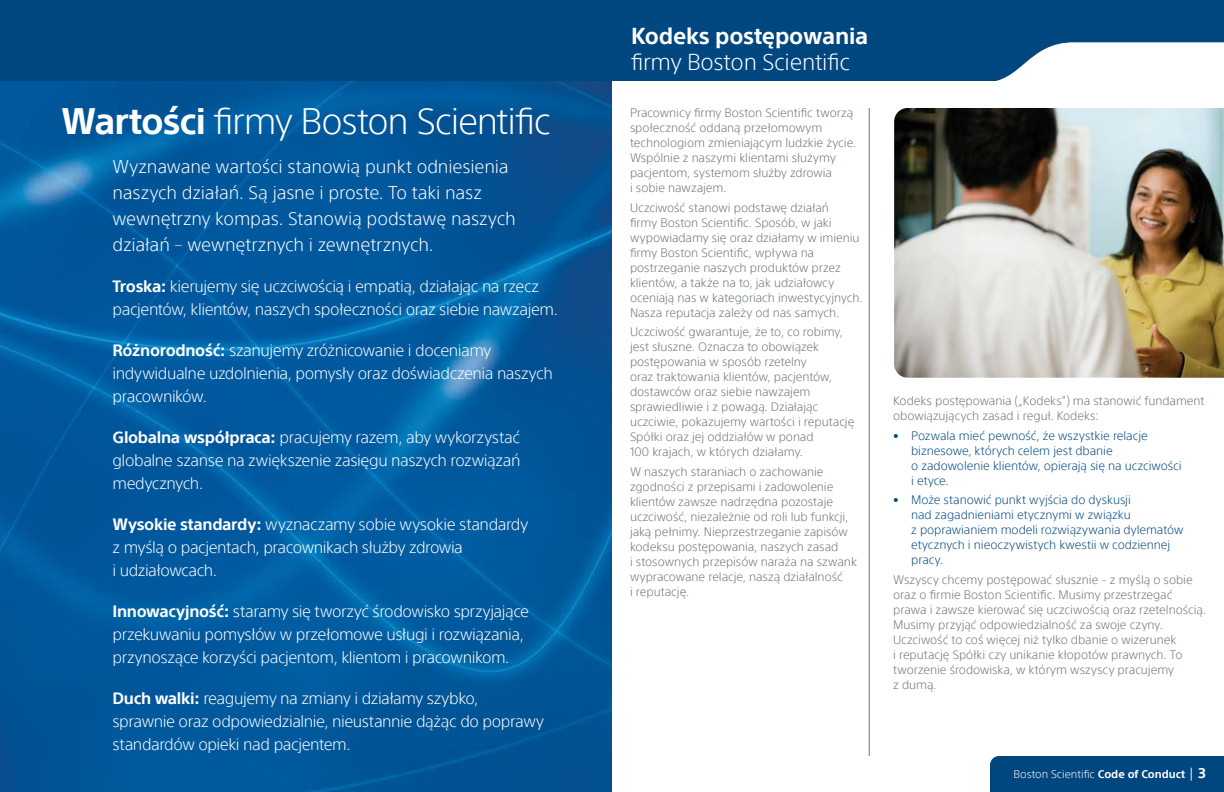
<style>
.page{position:relative;width:1224px;height:792px;background:#fff}
.page>*{position:absolute;margin:0;border:0;box-sizing:border-box;transform-origin:0 0}
.t1{font:300 36px "SST";letter-spacing:-.035em;color:#fff}
.t2{font:300 22.5px "SST";letter-spacing:-.01em;color:#fff}
.t3{font:700 22.5px "SST";letter-spacing:-.01em;color:#fff}
.t4{font:300 18px/26px "SST";letter-spacing:-.01em;color:#fff}
.t5{font:300 16px/23px "SST";letter-spacing:-.03em;color:#fff}
.t6{font:300 12px/15px "SST";letter-spacing:-.005em;color:#6a747b}
.t7{font:300 12px/15px "SST";letter-spacing:-.005em;color:#00467f}
.t8{font:300 11px "SST";color:#fff}
.s1{font-weight:700}
.s2{font-weight:400;font-size:14px}
.s3{font-weight:700;font-size:14px}
</style>
<div class="page">
<div style="left:990px;top:756px;width:234px;height:36px;background:#00467f"></div>
<img style="left:0;top:81px;width:612px;height:711px">
<div style="left:0;top:0;width:1224px;height:81px;background:#00467f"></div>
<svg style="left:996px;top:42px;width:228px;height:39px;background:#d9e3eb"></svg>
<img style="left:894px;top:108px;width:330px;height:270px">
<hr style="left:869px;top:108px;width:1px;height:648px;background:#6a747b">
<h1 class="t1" style="left:61px;top:100px;width:491px"><span class="s1">Wartości</span> firmy Boston Scientific</h1>
<h3 class="t4" style="left:112px;top:154px;width:405px">Wyznawane wartości stanowią punkt odniesienia naszych działań. Są jasne i proste. To taki nasz wewnętrzny kompas. Stanowią podstawę naszych działań – wewnętrznych i zewnętrznych.</h3>
<h3 class="t5" style="left:112px;top:275px;width:447px"><span class="s1">Troska:</span> kierujemy się uczciwością i empatią, działając na rzecz pacjentów, klientów, naszych społeczności oraz siebie nawzajem.</h3>
<h3 class="t5" style="left:112px;top:339px;width:442px"><span class="s1">Różnorodność:</span> szanujemy zróżnicowanie i doceniamy indywidualne uzdolnienia, pomysły oraz doświadczenia naszych pracowników.</h3>
<h3 class="t5" style="left:112px;top:426px;width:410px;text-align:justify"><span class="s1">Globalna współpraca:</span> pracujemy razem, aby wykorzystać globalne szanse na zwiększenie zasięgu naszych rozwiązań medycznych.</h3>
<h3 class="t5" style="left:112px;top:513px;width:417px"><span class="s1">Wysokie standardy:</span> wyznaczamy sobie wysokie standardy z myślą o pacjentach, pracownikach służby zdrowia<br>i udziałowcach.</h3>
<h3 class="t5" style="left:112px;top:600px;width:418px"><span class="s1">Innowacyjność:</span> staramy się tworzyć środowisko sprzyjające przekuwaniu pomysłów w przełomowe usługi i rozwiązania, przynoszące korzyści pacjentom, klientom i pracownikom.</h3>
<h3 class="t5" style="left:112px;top:687px;width:433px"><span class="s1">Duch walki:</span> reagujemy na zmiany i działamy szybko, sprawnie oraz odpowiedzialnie, nieustannie dążąc do poprawy standardów opieki nad pacjentem.</h3>
<h2 class="t3" style="left:631px;top:23px;width:239px">Kodeks postępowania</h2>
<h2 class="t2" style="left:631px;top:49px;width:220px">firmy Boston Scientific</h2>
<p class="t6" style="left:630px;top:105px;width:228px">Pracownicy firmy Boston Scientific tworzą społeczność oddaną przełomowym technologiom zmieniającym ludzkie życie.<br>Wspólnie z naszymi klientami służymy pacjentom, systemom służby zdrowia<br>i sobie nawzajem.</p>
<p class="t6" style="left:630px;top:200px;width:234px">Uczciwość stanowi podstawę działań<br>firmy Boston Scientific. Sposób, w jaki wypowiadamy się oraz działamy w imieniu firmy Boston Scientific, wpływa na postrzeganie naszych produktów przez klientów, a także na to, jak udziałowcy oceniają nas w kategoriach inwestycyjnych.<br>Nasza reputacja zależy od nas samych.</p>
<p class="t6" style="left:630px;top:324px;width:226px">Uczciwość gwarantuje, że to, co robimy, jest słuszne. Oznacza to obowiązek postępowania w sposób rzetelny<br>oraz traktowania klientów, pacjentów, dostawców oraz siebie nawzajem sprawiedliwie i z powagą. Działając uczciwie, pokazujemy wartości i reputację Spółki oraz jej oddziałów w ponad<br>100 krajach, w których działamy.</p>
<p class="t6" style="left:630px;top:464px;width:228px">W naszych staraniach o zachowanie zgodności z przepisami i zadowolenie klientów zawsze nadrzędna pozostaje uczciwość, niezależnie od roli lub funkcji, jaką pełnimy. Nieprzestrzeganie zapisów kodeksu postępowania, naszych zasad<br>i stosownych przepisów naraża na szwank wypracowane relacje, naszą działalność<br>i reputację.</p>
<p class="t6" style="left:893px;top:393px;width:313px">Kodeks postępowania („Kodeks”) ma stanowić fundament obowiązujących zasad i reguł. Kodeks:</p>
<p class="t7" style="left:911px;top:428px;width:272px;text-indent:-18px">• Pozwala mieć pewność, że wszystkie relacje biznesowe, których celem jest dbanie<br>o zadowolenie klientów, opierają się na uczciwości i etyce.</p>
<p class="t7" style="left:911px;top:492px;width:274px;text-indent:-18px">• Może stanowić punkt wyjścia do dyskusji<br>nad zagadnieniami etycznymi w związku<br>z poprawianiem modeli rozwiązywania dylematów etycznych i nieoczywistych kwestii w codziennej pracy.</p>
<p class="t6" style="left:893px;top:572px;width:314px">Wszyscy chcemy postępować słusznie – z myślą o sobie oraz o firmie Boston Scientific. Musimy przestrzegać prawa i zawsze kierować się uczciwością oraz rzetelnością.<br>Musimy przyjąć odpowiedzialność za swoje czyny.<br>Uczciwość to coś więcej niż tylko dbanie o wizerunek<br>i reputację Spółki czy unikanie kłopotów prawnych. To tworzenie środowiska, w którym wszyscy pracujemy<br>z dumą.</p>
<p class="t8" style="left:1014px;top:767px;width:194px">Boston Scientific <span class="s1">Code of Conduct</span> <span class="s2">|</span> <span class="s3">3</span></p>
</div>
